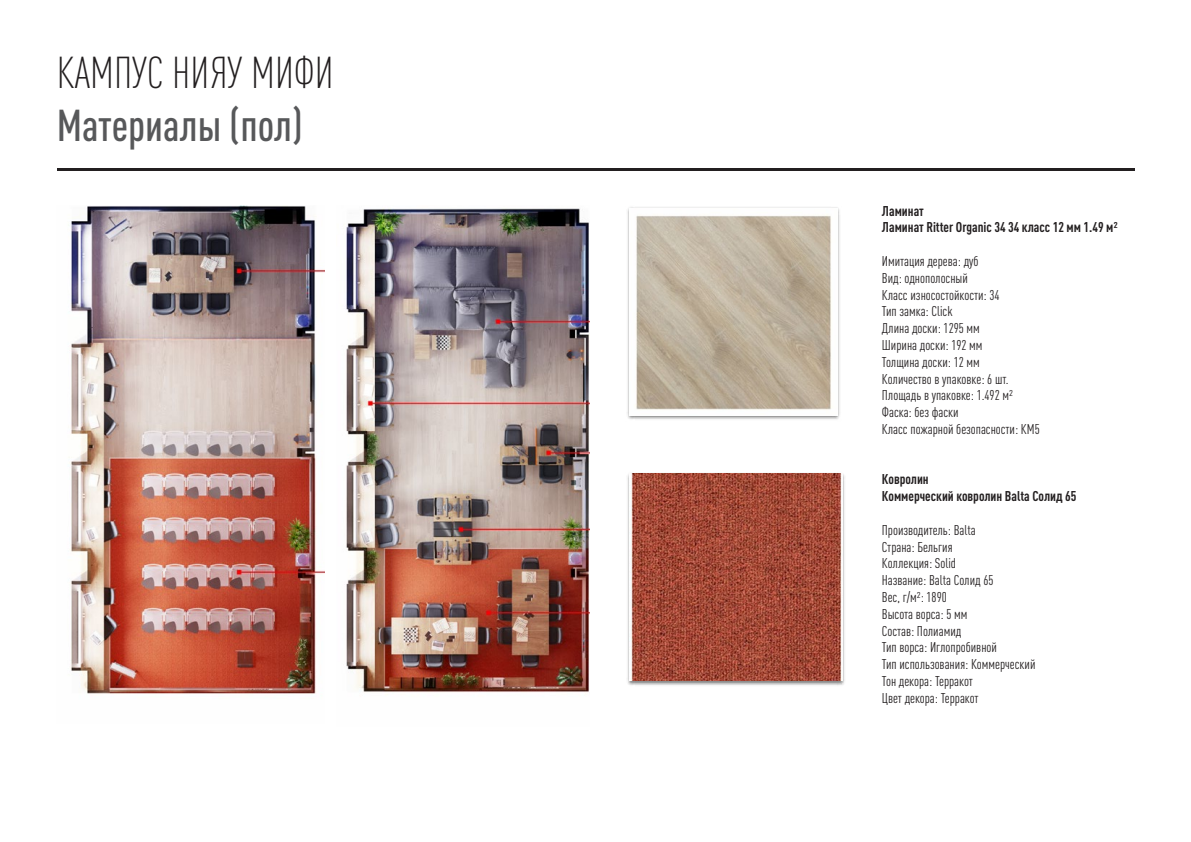
<style>
.page{position:relative;width:1191px;height:842px;background:#fff}
.page>*{position:absolute;margin:0;border:0;box-sizing:border-box;transform-origin:0 0}
.t1{font:300 condensed 44px "DIN Pro";color:#231f20}
.t2{font:500 condensed 44px "DIN Pro";color:#57585a}
.t3{font:condensed 14px/16.8px "DIN Pro";color:#231f20}
.t4{font:700 condensed 14px/16.8px "DIN Pro";color:#231f20}
</style>
<div class="page">
<hr style="left:57px;top:168px;width:1077px;height:3px;background:#231f20">
<img style="left:70px;top:206px;width:255px;height:488px">
<img style="left:346px;top:208px;width:243px;height:487px">
<img style="left:627px;top:207px;width:213px;height:212px">
<img style="left:630px;top:208px;width:207px;height:207px">
<img style="left:627px;top:473px;width:218px;height:213px">
<img style="left:630px;top:474px;width:212px;height:207px">
<h1 class="t1" style="left:57px;top:41px;width:278px">КАМПУС НИЯУ МИФИ</h1>
<h1 class="t2" style="left:57px;top:93px;width:247px">Материалы (пол)</h1>
<p class="t4" style="left:882px;top:201px;width:237px">Ламинат<br>Ламинат Ritter Organic 34 34 класс 12 мм 1.49 м²</p>
<p class="t3" style="left:882px;top:252px;width:159px">Имитация дерева: дуб<br>Вид: однополосный<br>Класс износостойкости: 34<br>Тип замка: Click<br>Длина доски: 1295 мм<br>Ширина доски: 192 мм<br>Толщина доски: 12 мм<br>Количество в упаковке: 6 шт.<br>Площадь в упаковке: 1.492 м²<br>Фаска: без фаски<br>Класс пожарной безопасности: КМ5</p>
<p class="t4" style="left:882px;top:470px;width:196px">Ковролин<br>Коммерческий ковролин Balta Солид 65</p>
<p class="t3" style="left:882px;top:520px;width:155px">Производитель: Balta<br>Страна: Бельгия<br>Коллекция: Solid<br>Название: Balta Солид 65<br>Вес, г/м²: 1890<br>Высота ворса: 5 мм<br>Состав: Полиамид<br>Тип ворса: Иглопробивной<br>Тип использования: Коммерческий<br>Тон декора: Терракот<br>Цвет декора: Терракот</p>
</div>
